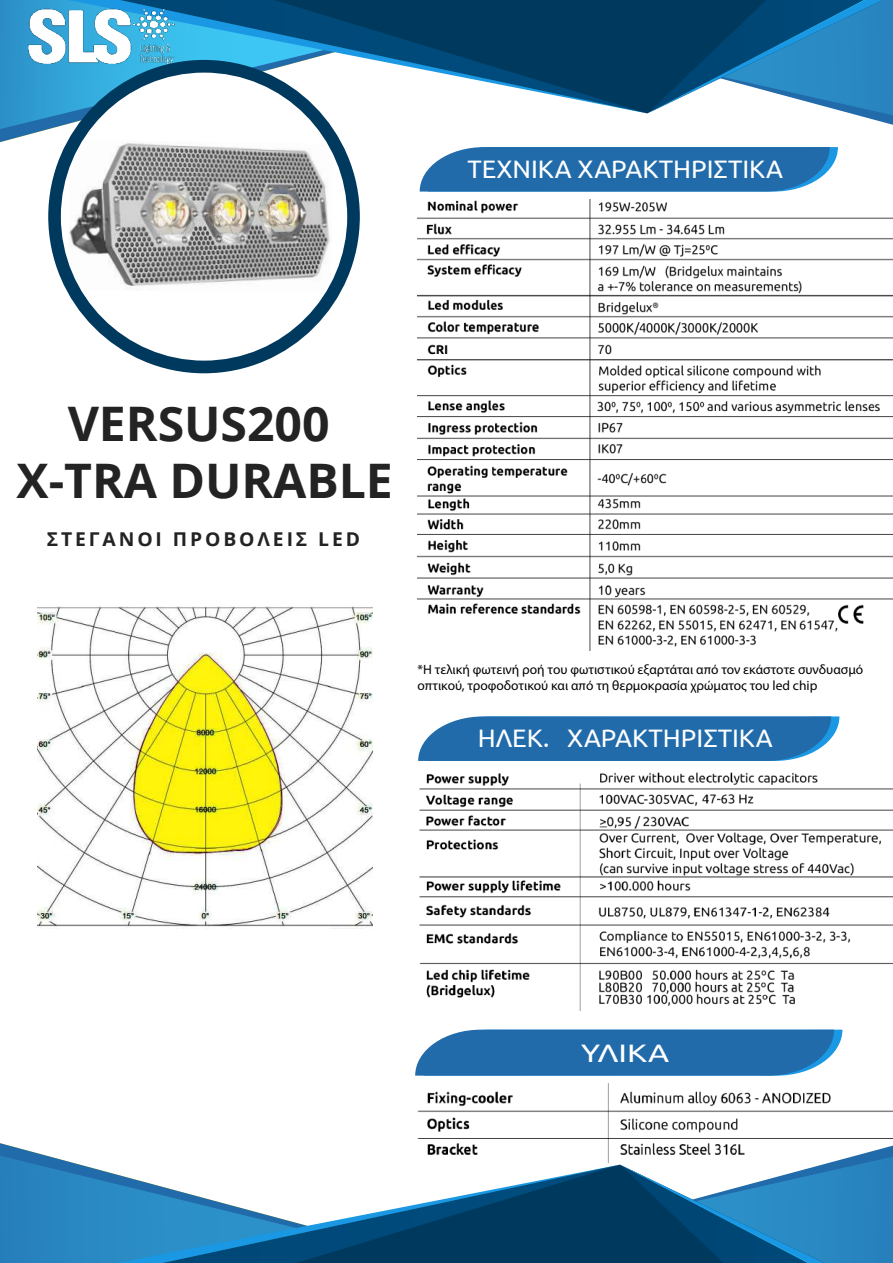
<style>
.page{position:relative;width:893px;height:1263px;background:#fff}
.page>*{position:absolute;margin:0;border:0;box-sizing:border-box;transform-origin:0 0}
.t1{font:700 47.55px/56.4px "Open Sans";color:#232323;text-align:center}
.t2{font:25.2px "Ubuntu";color:#fff}
.t3{font:25.2px "Ubuntu";color:#fff;scale:1.26 1}
.t4{font:700 19.05px "Open Sans";letter-spacing:.15em;color:#232323}
.t5{font:13.5px/16.2px "Myriad Pro";color:#000}
</style>
<div class="page">
<svg style="left:0;top:1143px;width:77px;height:21px"></svg>
<svg style="left:0;top:1164px;width:620px;height:99px"></svg>
<svg style="left:620px;top:1164px;width:273px;height:99px;background:#377eaa"></svg>
<svg style="left:0;top:113px;width:48px;height:30px"></svg>
<svg style="left:645px;top:113px;width:248px;height:12px"></svg>
<svg style="left:0;top:0;width:647px;height:113px"></svg>
<svg style="left:647px;top:0;width:246px;height:113px;background:#3075a1"></svg>
<svg style="left:48px;top:60px;width:312px;height:313px"></svg>
<svg style="left:420px;top:147px;width:418px;height:45px;background:#3076b2"></svg>
<svg style="left:418px;top:716px;width:421px;height:45px;background:#3076b2"></svg>
<svg style="left:415px;top:1030px;width:427px;height:46px;background:#3076b2"></svg>
<img style="left:24px;top:5px;width:156px;height:61px">
<img style="left:417px;top:199px;width:476px;height:452px">
<img style="left:420px;top:772px;width:473px;height:239px">
<img style="left:417px;top:1083px;width:476px;height:79px">
<img style="left:37px;top:606px;width:335px;height:322px">
<h2 class="t2" style="left:467px;top:154px;width:317px">ΤΕΧΝΙΚΑ ΧΑΡΑΚΤΗΡΙΣΤΙΚΑ</h2>
<h1 class="t1" style="left:17px;top:394px;width:378px">VERSUS200<br>X-TRA DURABLE</h1>
<h3 class="t4" style="left:47px;top:525px;width:315px">ΣΤΕΓΑΝΟΙ ΠΡΟΒΟΛΕΙΣ LED</h3>
<p class="t5" style="left:417px;top:661px;width:447px">*Η τελική φωτεινή ροή του φωτιστικού εξαρτάται από τον εκάστοτε συνδυασμό οπτικού, τροφοδοτικού και από τη θερμοκρασία χρώματος του led chip</p>
<h2 class="t2" style="left:478px;top:723px;width:297px">ΗΛΕΚ. ΧΑΡΑΚΤΗΡΙΣΤΙΚΑ</h2>
<h2 class="t3" style="left:581px;top:1037px;width:71px">ΥΛΙΚΑ</h2>
</div>
